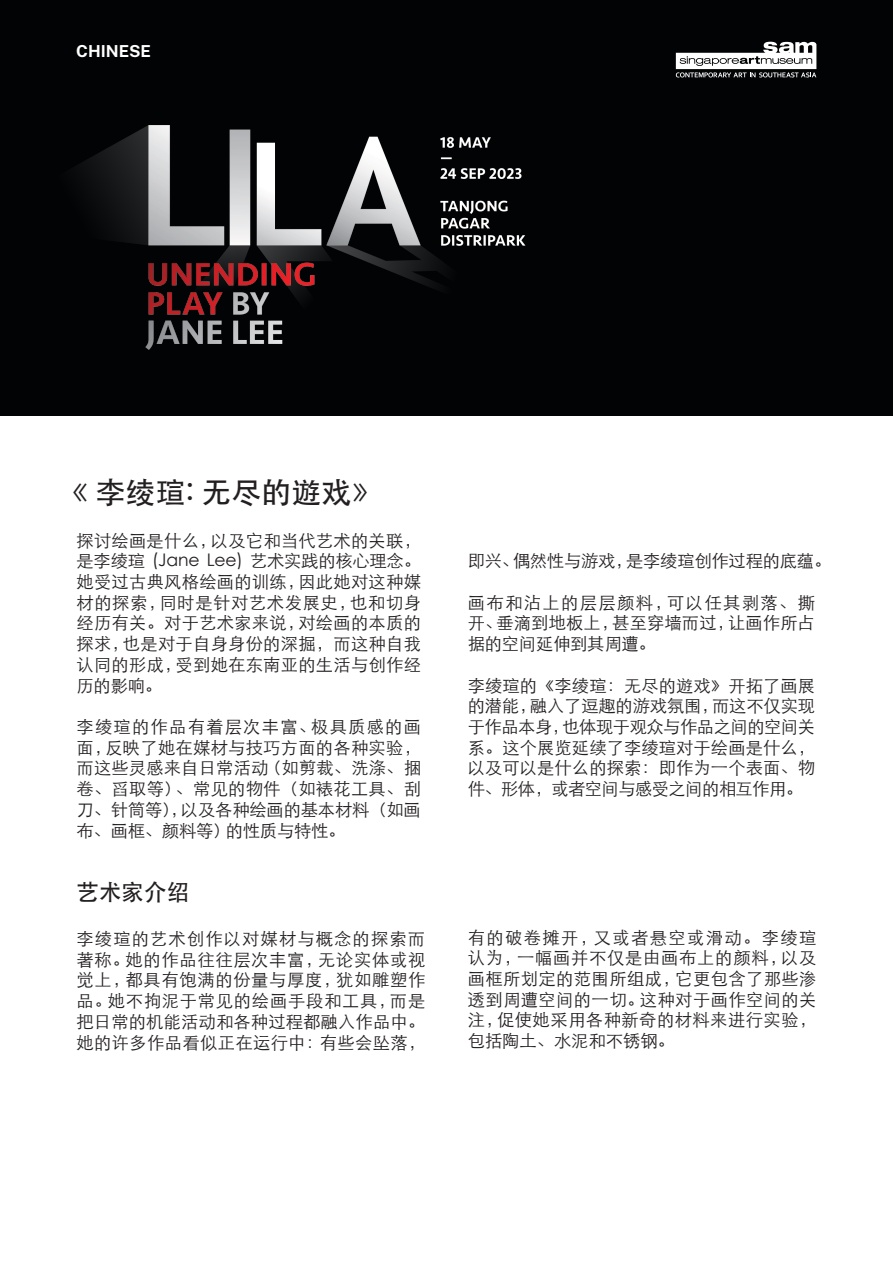
<style>
.page{position:relative;width:893px;height:1263px;background:#fff}
.page>*{position:absolute;margin:0;border:0;box-sizing:border-box;transform-origin:0 0}
.Chinese_Exhibition_T{font:500 30px "ST Heiti SC";color:#231f20}
.Chinese_Exhibition_T-2{font:500 22.5px "ST Heiti SC";color:#231f20}
.Body_text{font:300 17.25px/20.7px "ST Heiti SC";letter-spacing:.01em;color:#231f20;text-align:justify}
.Body_text-2{font:300 17.25px "ST Heiti SC";letter-spacing:-.01em;color:#231f20}
.t1{font:100 16.5px "Public Sans";color:#fff}
</style>
<div class="page">
<div style="left:0;top:0;width:893px;height:415px;background:#020304"></div>
<svg style="left:676px;top:42px;width:140px;height:35px"></svg>
<img style="left:79px;top:125px;width:447px;height:225px">
<p class="t1" style="left:76px;top:39px;width:76px">CHINESE</p>
<p class="Chinese_Exhibition_T" style="left:58px;top:476px;width:325px">《 李绫瑄: 无尽的遊戏》</p>
<p class="Body_text" style="left:77px;top:528px;width:346px">探讨绘画是什么，以及它和当代艺术的关联，是李绫瑄 (Jane Lee) 艺术实践的核心理念。她受过古典风格绘画的训练，因此她对这种媒材的探索，同时是针对艺术发展史，也和切身经历有关。对于艺术家来说，对绘画的本质的探求，也是对于自身身份的深掘，而这种自我认同的形成，受到她在东南亚的生活与创作经历的影响。</p>
<p class="Body_text" style="left:77px;top:714px;width:346px">李绫瑄的作品有着层次丰富、极具质感的画面，反映了她在媒材与技巧方面的各种实验，而这些灵感来自日常活动（如剪裁、洗涤、捆卷、舀取等）、常见的物件（如裱花工具、刮刀、针筒等），以及各种绘画的基本材料（如画布、画框、颜料等）的性质与特性。</p>
<p class="Chinese_Exhibition_T-2" style="left:77px;top:879px;width:114px">艺术家介绍</p>
<p class="Body_text" style="left:77px;top:927px;width:350px">李绫瑄的艺术创作以对媒材与概念的探索而著称。她的作品往往层次丰富，无论实体或视觉上，都具有饱满的份量与厚度，犹如雕塑作品。她不拘泥于常见的绘画手段和工具，而是把日常的机能活动和各种过程都融入作品中。她的许多作品看似正在运行中：有些会坠落，</p>
<p class="Body_text-2" style="left:468px;top:546px;width:365px">即兴、偶然性与游戏，是李绫瑄创作过程的底蕴。</p>
<p class="Body_text" style="left:468px;top:590px;width:349px">画布和沾上的层层颜料，可以任其剥落、撕开、垂滴到地板上，甚至穿墙而过，让画作所占据的空间延伸到其周遭。</p>
<p class="Body_text" style="left:468px;top:673px;width:349px">李绫瑄的《李绫瑄：无尽的遊戏》开拓了画展的潜能，融入了逗趣的游戏氛围，而这不仅实现于作品本身，也体现于观众与作品之间的空间关系。这个展览延续了李绫瑄对于绘画是什么，以及可以是什么的探索：即作为一个表面、物件、形体，或者空间与感受之间的相互作用。</p>
<p class="Body_text" style="left:468px;top:925px;width:350px">有的破卷摊开，又或者悬空或滑动。李绫瑄认为，一幅画并不仅是由画布上的颜料，以及画框所划定的范围所组成，它更包含了那些渗透到周遭空间的一切。这种对于画作空间的关注，促使她采用各种新奇的材料来进行实验，包括陶土、水泥和不锈钢。</p>
</div>
